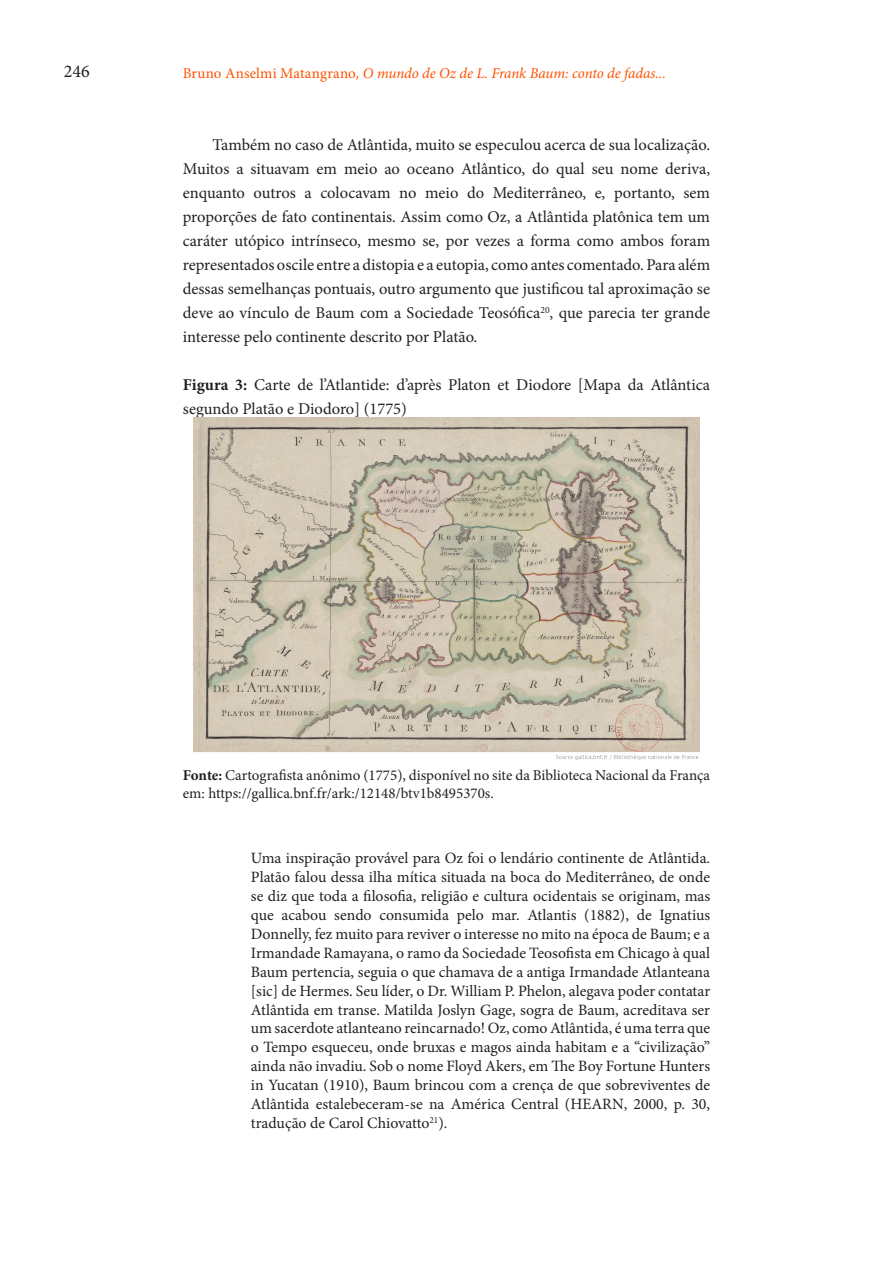
<style>
.page{position:relative;width:893px;height:1263px;background:#fff}
.page>*{position:absolute;margin:0;border:0;box-sizing:border-box;transform-origin:0 0}
.t1{font:18px "Minion Pro";color:#231f20}
.texto{font:16.5px/24px "Minion Pro";color:#231f20;text-align:justify}
.continuação{font:16.5px/24px "Minion Pro";color:#231f20}
.citação{font:15.75px/18.9px "Minion Pro";color:#231f20;text-align:justify}
.legendas{font:15px/18px "Minion Pro";color:#231f20}
.t2{font:italic 15px "Minion Pro";letter-spacing:-.01em;color:#ff5000}
.s1{font-style:normal}
.s2{font-weight:700}
</style>
<div class="page">
<img style="left:193px;top:418px;width:506px;height:342px">
<p class="t1" style="left:64px;top:60px;width:27px">246</p>
<p class="t2" style="left:183px;top:63px;width:485px"><span class="s1">Bruno Anselmi Matangrano</span>, O mundo de Oz de L. Frank Baum: conto de fadas...</p>
<p class="texto" style="left:183px;top:133px;width:529px;text-indent:30px">Também no caso de Atlântida, muito se especulou acerca de sua localização.<br>Muitos a situavam em meio ao oceano Atlântico, do qual seu nome deriva, enquanto outros a colocavam no meio do Mediterrâneo, e, portanto, sem proporções de fato continentais. Assim como Oz, a Atlântida platônica tem um caráter utópico intrínseco, mesmo se, por vezes a forma como ambos foram representados oscile entre a distopia e a eutopia, como antes comentado. Para além dessas semelhanças pontuais, outro argumento que justificou tal aproximação se deve ao vínculo de Baum com a Sociedade Teosófica<sup>20</sup>, que parecia ter grande interesse pelo continente descrito por Platão.</p>
<p class="continuação" style="left:183px;top:373px;width:529px"><span class="s2">Figura 3:</span> Carte de l’Atlantide: d’après Platon et Diodore [Mapa da Atlântica segundo Platão e Diodoro] (1775)</p>
<p class="legendas" style="left:183px;top:766px;width:529px"><span class="s2">Fonte:</span> Cartografista anônimo (1775), disponível no site da Biblioteca Nacional da França em: https://gallica.bnf.fr/ark:/12148/btv1b8495370s.</p>
<p class="citação" style="left:251px;top:849px;width:461px">Uma inspiração provável para Oz foi o lendário continente de Atlântida.<br>Platão falou dessa ilha mítica situada na boca do Mediterrâneo, de onde se diz que toda a filosofia, religião e cultura ocidentais se originam, mas que acabou sendo consumida pelo mar. Atlantis (1882), de Ignatius Donnelly, fez muito para reviver o interesse no mito na época de Baum; e a Irmandade Ramayana, o ramo da Sociedade Teosofista em Chicago à qual Baum pertencia, seguia o que chamava de a antiga Irmandade Atlanteana [sic] de Hermes. Seu líder, o Dr. William P. Phelon, alegava poder contatar Atlântida em transe. Matilda Joslyn Gage, sogra de Baum, acreditava ser um sacerdote atlanteano reincarnado! Oz, como Atlântida, é uma terra que o Tempo esqueceu, onde bruxas e magos ainda habitam e a “civilização” ainda não invadiu. Sob o nome Floyd Akers, em The Boy Fortune Hunters in Yucatan (1910), Baum brincou com a crença de que sobreviventes de Atlântida estalebeceram-se na América Central (HEARN, 2000, p. 30, tradução de Carol Chiovatto<sup>21</sup>).</p>
</div>
